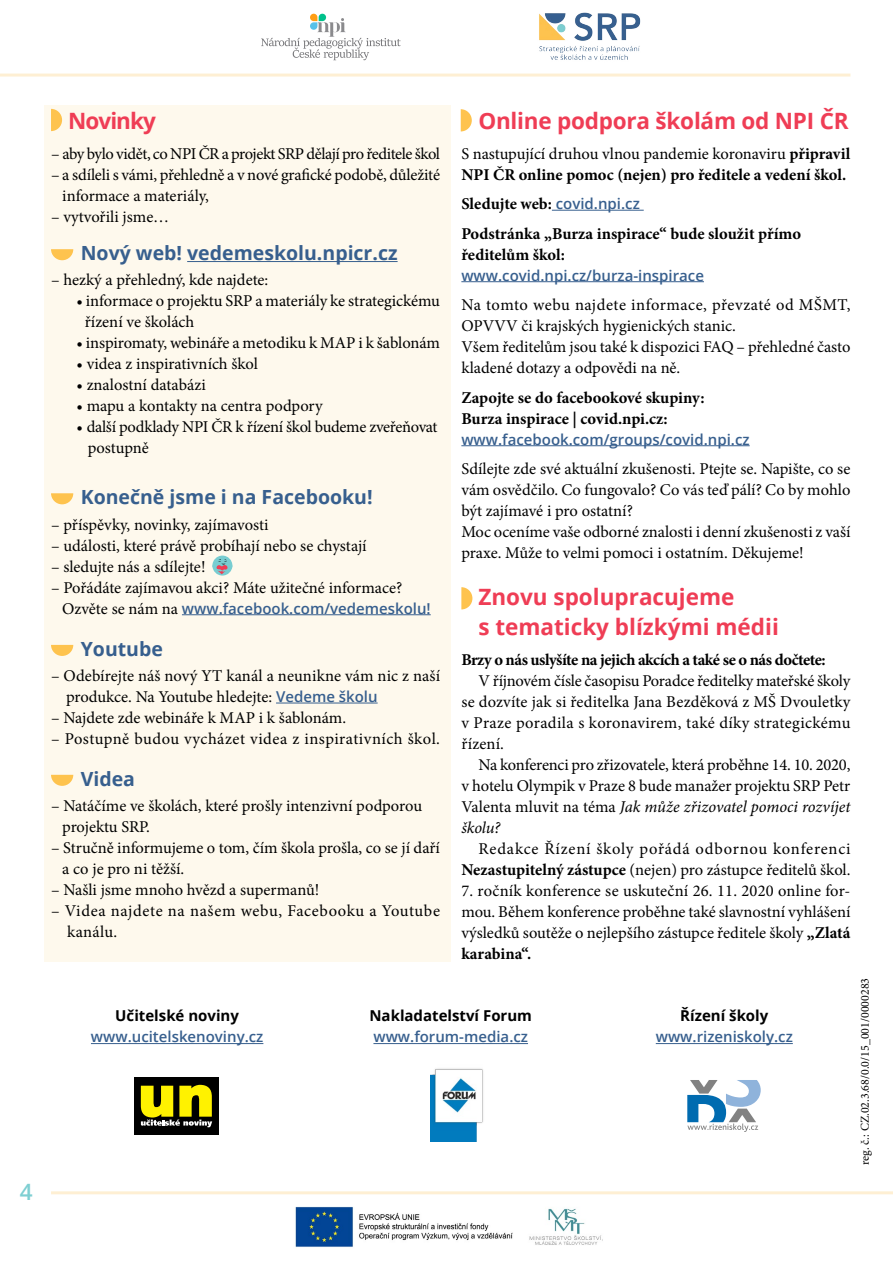
<style>
.page{position:relative;width:893px;height:1263px;background:#fff}
.page>*{position:absolute;margin:0;border:0;box-sizing:border-box;transform-origin:0 0}
.t1{font:700 22.5px/30px "Open Sans";color:#ef3d55}
.t2{font:700 22.5px "Open Sans";letter-spacing:-.04em;color:#ef3d55}
.t3{font:600 22.5px "Open Sans";color:#7ecfd2}
.t4{font:700 19.5px "Open Sans";color:#375f8e}
.t5{font:16.5px/21px "Minion Pro";color:#000}
.t6{font:700 16.5px/21px "Minion Pro";letter-spacing:-.005em;color:#000}
.t7{font:16.5px/21px "Minion Pro";letter-spacing:.04em;color:#000;text-align:right}
.t8{font:16.5px/21px "Minion Pro";letter-spacing:-.02em;color:#000}
.t9{font:16.5px "Minion Pro";letter-spacing:-.03em;color:#000}
.t10{font:16.5px/21px "Minion Pro";letter-spacing:.035em;color:#000}
.t11{font:700 16.5px "Minion Pro";letter-spacing:-.03em;color:#000}
.t12{font:16.5px "Minion Pro";letter-spacing:.03em;color:#000}
.t13{font:600 15px "Open Sans";color:#375f8e}
.t14{font:700 15px "Open Sans";color:#000}
.t15{font:12px "Minion Pro";color:#000}
.s1{font-family:"Minion Pro";font-weight:400;font-size:16.5px;color:#000}
.s2{font-family:"Open Sans";font-weight:600;font-size:15px;color:#375f8e}
.s3{font-weight:400}
.s4{font-style:italic}
.s5{font-weight:700}
</style>
<div class="page">
<div style="left:45px;top:105px;width:406px;height:856px;background:#fef9ed"></div>
<img style="left:295px;top:1206px;width:308px;height:41px">
<hr style="left:51px;top:1191px;width:842px;height:3px;background:#fdc24d">
<hr style="left:187px;top:261px;width:211px;height:1px;background:#375f8e">
<hr style="left:182px;top:614px;width:249px;height:1px;background:#375f8e">
<hr style="left:276px;top:703px;width:102px;height:1px;background:#375f8e">
<hr style="left:552px;top:210px;width:92px;height:1px;background:#375f8e">
<hr style="left:461px;top:281px;width:243px;height:1px;background:#375f8e">
<hr style="left:461px;top:445px;width:289px;height:1px;background:#375f8e">
<svg style="left:51px;top:249px;width:22px;height:11px"></svg>
<svg style="left:51px;top:493px;width:22px;height:11px"></svg>
<svg style="left:51px;top:775px;width:22px;height:11px"></svg>
<svg style="left:51px;top:645px;width:22px;height:11px"></svg>
<div style="left:134px;top:1077px;width:85px;height:58px;background:#000"></div>
<svg style="left:141px;top:1085px;width:71px;height:42px"></svg>
<svg style="left:687px;top:1080px;width:74px;height:52px"></svg>
<hr style="left:0;top:74px;width:850px;height:3px;background:#fdc24d">
<div style="left:212px;top:556px;width:20px;height:20px;background:#78cdd1;border-radius:50%"></div>
<svg style="left:212px;top:559px;width:20px;height:15px"></svg>
<svg style="left:51px;top:109px;width:11px;height:22px"></svg>
<svg style="left:461px;top:109px;width:11px;height:22px"></svg>
<svg style="left:461px;top:587px;width:11px;height:22px"></svg>
<img style="left:431px;top:1068px;width:52px;height:74px">
<hr style="left:91px;top:1043px;width:172px;height:1px;background:#375f8e">
<hr style="left:373px;top:1043px;width:155px;height:1px;background:#375f8e">
<hr style="left:656px;top:1043px;width:137px;height:1px;background:#375f8e">
<svg style="left:261px;top:14px;width:140px;height:46px"></svg>
<img style="left:539px;top:12px;width:102px;height:48px">
<h1 class="t3" style="left:20px;top:1176px;width:14px">4</h1>
<h1 class="t2" style="left:68px;top:105px;width:90px">Novinky</h1>
<p class="t9" style="left:51px;top:142px;width:391px">– aby bylo vidět, co NPI ČR a projekt SRP dělají pro ředitele škol</p>
<p class="t5" style="left:62px;top:164px;width:379px;text-indent:-11px">– a sdíleli s vámi, přehledně a v nové grafické podobě, důležité informace a materiály,</p>
<p class="t5" style="left:51px;top:206px;width:120px">– vytvořili jsme…</p>
<p class="t4" style="left:81px;top:239px;width:318px">Nový web! vedemeskolu.npicr.cz</p>
<p class="t5" style="left:51px;top:270px;width:219px">– hezký a přehledný, kde najdete:</p>
<p class="t5" style="left:85px;top:291px;width:357px;text-indent:-8px">• informace o projektu SRP a materiály ke strategickému řízení ve školách</p>
<p class="t5" style="left:77px;top:333px;width:365px">• inspiromaty, webináře a metodiku k MAP i k šablonám</p>
<p class="t5" style="left:77px;top:354px;width:183px">• videa z inspirativních škol</p>
<p class="t5" style="left:77px;top:375px;width:131px">• znalostní databázi</p>
<p class="t5" style="left:77px;top:396px;width:248px">• mapu a kontakty na centra podpory</p>
<p class="t8" style="left:88px;top:417px;width:351px;text-indent:-11px">• další podklady NPI ČR k řízení škol budeme zveřeňovat postupně</p>
<p class="t4" style="left:81px;top:483px;width:293px">Konečně jsme i na Facebooku!</p>
<p class="t5" style="left:51px;top:514px;width:219px">– příspěvky, novinky, zajímavosti</p>
<p class="t5" style="left:51px;top:535px;width:317px">– události, které právě probíhají nebo se chystají</p>
<p class="t5" style="left:51px;top:556px;width:156px">– sledujte nás a sdílejte!</p>
<p class="t5" style="left:51px;top:577px;width:353px">– Pořádáte zajímavou akci? Máte užitečné informace?</p>
<p class="t13" style="left:62px;top:598px;width:370px"><span class="s1">Ozvěte se nám na</span> www.facebook.com/vedemeskolu!</p>
<p class="t4" style="left:81px;top:635px;width:84px">Youtube</p>
<p class="t5" style="left:66px;top:665px;width:376px;text-indent:-15px">– Odebírejte náš nový YT kanál a neunikne vám nic z naší produkce. Na Youtube hledejte: <span class="s2">Vedeme školu</span></p>
<p class="t5" style="left:51px;top:707px;width:297px">– Najdete zde webináře k MAP i k šablonám.</p>
<p class="t12" style="left:51px;top:727px;width:390px">– Postupně budou vycházet videa z inspirativních škol.</p>
<p class="t4" style="left:81px;top:765px;width:56px">Videa</p>
<p class="t5" style="left:62px;top:795px;width:361px;text-indent:-11px">– Natáčíme ve školách, které prošly intenzivní podporou projektu SRP.</p>
<p class="t5" style="left:62px;top:837px;width:379px;text-indent:-11px">– Stručně informujeme o tom, čím škola prošla, co se jí daří a co je pro ni těžší.</p>
<p class="t5" style="left:51px;top:879px;width:270px">– Našli jsme mnoho hvězd a supermanů!</p>
<p class="t10" style="left:67px;top:900px;width:374px;text-indent:-16px">– Videa najdete na našem webu, Facebooku a Youtube kanálu.</p>
<h1 class="t1" style="left:478px;top:105px;width:372px">Online podpora školám od NPI ČR</h1>
<p class="t6" style="left:461px;top:143px;width:391px"><span class="s3">S nastupující druhou vlnou pandemie koronaviru</span> připravil<br>NPI ČR online pomoc (nejen) pro ředitele a vedení škol.</p>
<p class="t6" style="left:461px;top:189px;width:341px;line-height:29.5px">Sledujte web: <span class="s2">covid.npi.cz<br></span>Podstránka „Burza inspirace“ bude sloužit přímo</p>
<p class="t6" style="left:461px;top:244px;width:105px">ředitelům škol:</p>
<p class="t13" style="left:461px;top:265px;width:244px">www.covid.npi.cz/burza-inspirace</p>
<p class="t5" style="left:461px;top:294px;width:391px">Na tomto webu najdete informace, převzaté od MŠMT, OPVVV či krajských hygienických stanic.<br>Všem ředitelům jsou také k dispozici FAQ – přehledné často kladené dotazy a odpovědi na ně.</p>
<p class="t6" style="left:461px;top:387px;width:245px">Zapojte se do facebookové skupiny:<br>Burza inspirace | covid.npi.cz:</p>
<p class="t13" style="left:461px;top:429px;width:290px">www.facebook.com/groups/covid.npi.cz</p>
<p class="t5" style="left:461px;top:458px;width:391px">Sdílejte zde své aktuální zkušenosti. Ptejte se. Napište, co se vám osvědčilo. Co fungovalo? Co vás teď pálí? Co by mohlo být zajímavé i pro ostatní?<br>Moc oceníme vaše odborné znalosti i denní zkušenosti z vaší praxe. Může to velmi pomoci i ostatním. Děkujeme!</p>
<h1 class="t1" style="left:478px;top:582px;width:302px">Znovu spolupracujeme<br>s tematicky blízkými médii</h1>
<p class="t11" style="left:461px;top:648px;width:366px">Brzy o nás uslyšíte na jejich akcích a také se o nás dočtete:</p>
<p class="t5" style="left:461px;top:670px;width:391px;text-align:justify;text-indent:17px">V říjnovém čísle časopisu Poradce ředitelky mateřské školy se dozvíte jak si ředitelka Jana Bezděková z MŠ Dvouletky v Praze poradila s koronavirem, také díky strategickému řízení.</p>
<p class="t5" style="left:461px;top:754px;width:391px;text-align:justify;text-indent:17px">Na konferenci pro zřizovatele, která proběhne 14. 10. 2020, v hotelu Olympik v Praze 8 bude manažer projektu SRP Petr Valenta mluvit na téma <span class="s4">Jak může zřizovatel pomoci rozvíjet školu?</span></p>
<p class="t7" style="left:461px;top:838px;width:391px">Redakce Řízení školy pořádá odbornou konferenci<br><span class="s5">Nezastupitelný zástupce</span> (nejen) pro zástupce ředitelů škol.</p>
<p class="t5" style="left:461px;top:880px;width:391px;text-align:justify">7. ročník konference se uskuteční 26. 11. 2020 online for&shy;mou. Během konference proběhne také slavnostní vyhlášení výsledků soutěže o nejlepšího zástupce ředitele školy <span class="s5">„Zlatá karabina“.</span></p>
<p class="t14" style="left:115px;top:1005px;width:125px">Učitelské noviny</p>
<p class="t13" style="left:91px;top:1027px;width:174px">www.ucitelskenoviny.cz</p>
<p class="t14" style="left:369px;top:1005px;width:164px">Nakladatelství Forum</p>
<p class="t13" style="left:373px;top:1027px;width:156px">www.forum-media.cz</p>
<p class="t14" style="left:680px;top:1005px;width:90px">Řízení školy</p>
<p class="t13" style="left:656px;top:1027px;width:139px">www.rizeniskoly.cz</p>
<p class="t15" style="left:857px;top:1165px;width:189px;rotate:-90deg">reg. č.: CZ.02.3.68/0.0/15_001/0000283</p>
</div>
